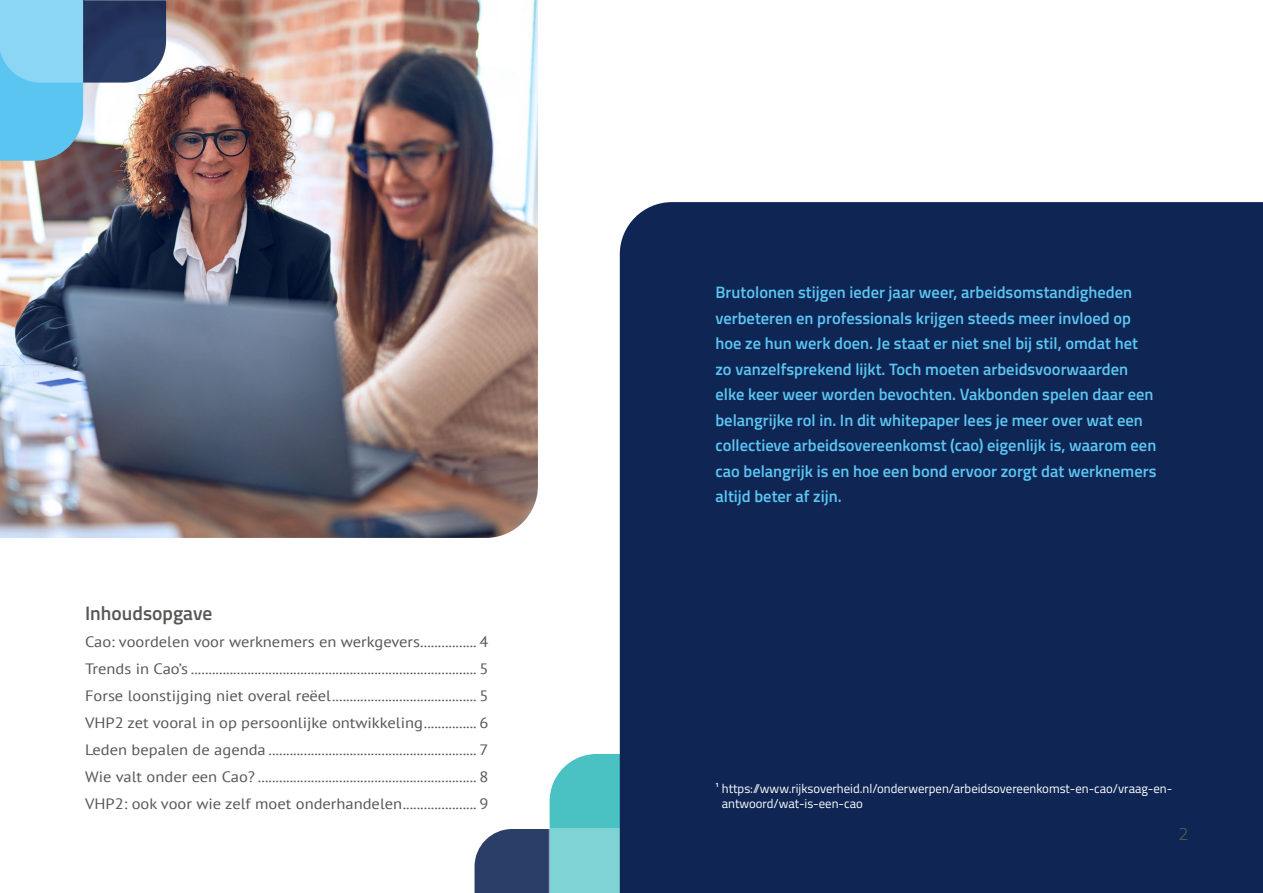
<style>
.page{position:relative;width:1263px;height:893px;background:#fff}
.page>*{position:absolute;margin:0;border:0;box-sizing:border-box;transform-origin:0 0}
.t1{font:600 19.5px "Titillium Web";color:#575756}
.t2{font:300 18px "Titillium Web";color:#575756}
.t3{font:600 16.5px/25.5px "Titillium Web";color:#5bc5f2}
.t4{font:15px/27px "PT Sans";color:#575756;text-align:justify;scale:1.1 1}
.t5{font:12.75px/15.3px "Titillium Web";color:#fff}
</style>
<div class="page">
<svg style="left:474px;top:754px;width:146px;height:139px"></svg>
<div style="left:620px;top:202px;width:643px;height:691px;background:#0f2655"></div>
<img style="left:0;top:0;width:538px;height:538px">
<svg style="left:0;top:0;width:167px;height:161px"></svg>
<h1 class="t1" style="left:85px;top:598px;width:129px">Inhoudsopgave</h1>
<p class="t4" style="left:85px;top:627px;width:368px">Cao: voordelen voor werknemers en werkgevers................ 4<br>Trends in Cao’s ................................................................................. 5<br>Forse loonstijging niet overal reëel......................................... 5<br>VHP2 zet vooral in op persoonlijke ontwikkeling............... 6<br>Leden bepalen de agenda ........................................................... 7<br>Wie valt onder een Cao? .............................................................. 8<br>VHP2: ook voor wie zelf moet onderhandelen..................... 9</p>
<p class="t3" style="left:715px;top:279px;width:443px">Brutolonen stijgen ieder jaar weer, arbeidsomstandigheden verbeteren en professionals krijgen steeds meer invloed op hoe ze hun werk doen. Je staat er niet snel bij stil, omdat het zo vanzelfsprekend lijkt. Toch moeten arbeidsvoorwaarden elke keer weer worden bevochten. Vakbonden spelen daar een belangrijke rol in. In dit whitepaper lees je meer over wat een collectieve arbeidsovereenkomst (cao) eigenlijk is, waarom een cao belangrijk is en hoe een bond ervoor zorgt dat werknemers altijd beter af zijn.</p>
<p class="t5" style="left:722px;top:780px;width:452px;text-indent:-6px">¹ https://www.rijksoverheid.nl/onderwerpen/arbeidsovereenkomst-en-cao/vraag-en&shy;antwoord/wat-is-een-cao</p>
<p class="t2" style="left:1178px;top:820px;width:12px">2</p>
</div>
